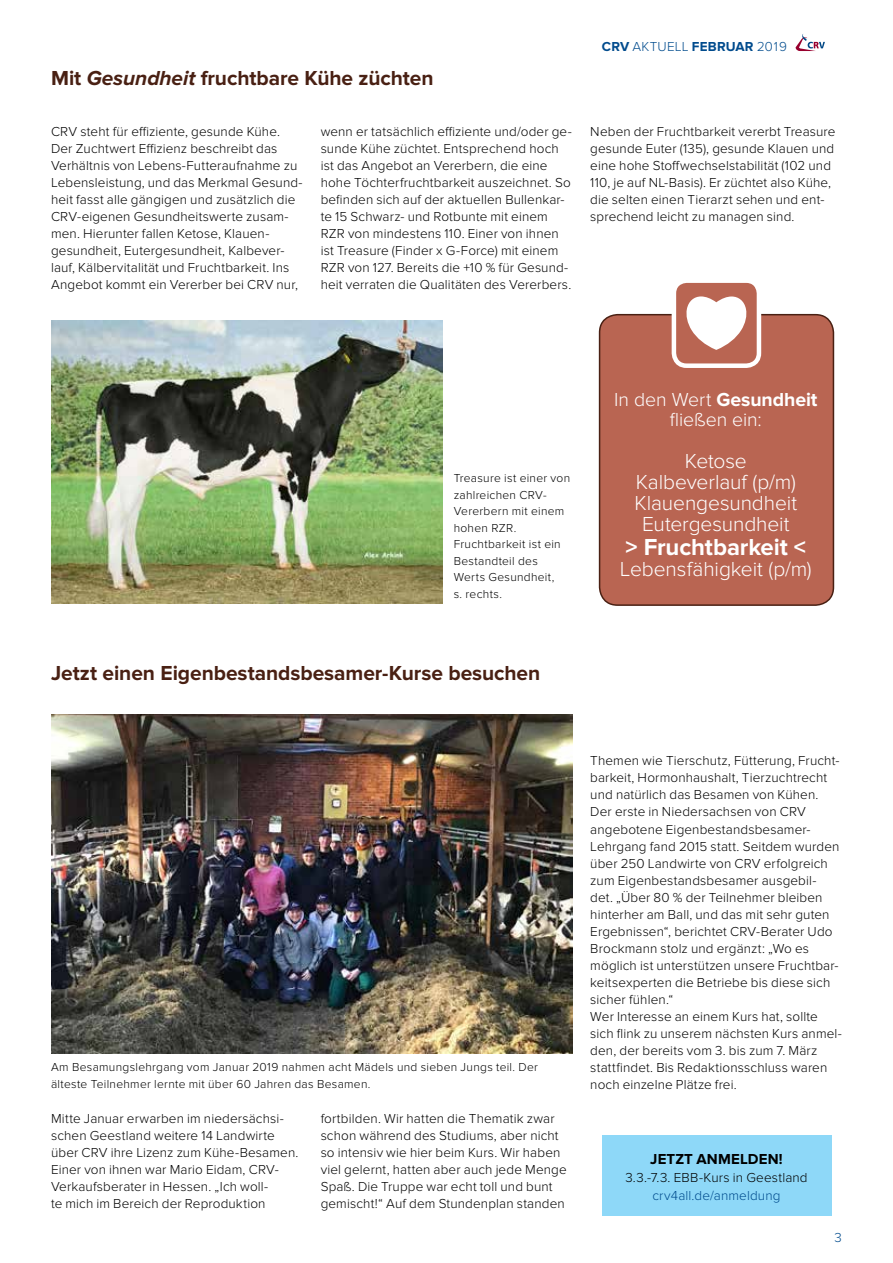
<style>
.page{position:relative;width:893px;height:1263px;background:#fff}
.page>*{position:absolute;margin:0;border:0;box-sizing:border-box;transform-origin:0 0}
.t1{font:700 24px "Proxima Nova";letter-spacing:-.005em;color:#fff}
.t2{font:700 21px "Proxima Nova";letter-spacing:-.005em;color:#492013}
.t3{font:300 21px/21px "Proxima Nova";letter-spacing:-.005em;color:#fff;text-align:center}
.t4{font:300 19.5px/19.5px "Proxima Nova";letter-spacing:-.005em;color:#fff;text-align:center}
.t5{font:700 15px "Proxima Nova";letter-spacing:.01em;color:#000}
.t6{font:300 13.5px/17px "Proxima Nova";letter-spacing:.01em;color:#000}
.t7{font:300 13.5px "Proxima Nova";letter-spacing:.01em;color:#004b8d}
.t8{font:300 12px/16.5px "Proxima Nova";letter-spacing:.025em;color:#000}
.s1{font-style:italic}
.s2{font-weight:700}
</style>
<div class="page">
<svg style="left:795px;top:34px;width:30px;height:17px"></svg>
<img style="left:51px;top:321px;width:391px;height:282px">
<div style="left:600px;top:315px;width:233px;height:290px;background:#b96552;border-radius:18px"></div>
<div style="left:599px;top:314px;width:235px;height:292px;border:2px solid #492013;border-radius:18px"></div>
<svg style="left:677px;top:283px;width:79px;height:80px"></svg>
<div style="left:672px;top:278px;width:89px;height:90px;border:4px solid #fff;border-radius:13px"></div>
<img style="left:51px;top:714px;width:521px;height:339px">
<div style="left:602px;top:1135px;width:229px;height:81px;background:#8ed8f8"></div>
<h2 class="t2" style="left:51px;top:66px;width:384px">Mit <span class="s1">Gesundheit</span> fruchtbare Kühe züchten</h2>
<p class="t7" style="left:602px;top:39px;width:187px"><span class="s2">CRV</span> AKTUELL <span class="s2">FEBRUAR</span> 2019</p>
<p class="t6" style="left:51px;top:123px;width:253px">CRV steht für effiziente, gesunde Kühe.<br>Der Zuchtwert Effizienz beschreibt das Verhältnis von Lebens-Futteraufnahme zu Lebensleistung, und das Merkmal Gesund&shy;heit fasst alle gängigen und zusätzlich die CRV-eigenen Gesundheitswerte zusam&shy;men. Hierunter fallen Ketose, Klauen&shy;gesundheit, Eutergesundheit, Kalbever&shy;lauf, Kälbervitalität und Fruchtbarkeit. Ins Angebot kommt ein Vererber bei CRV nur,</p>
<p class="t6" style="left:321px;top:123px;width:253px">wenn er tatsächlich effiziente und/oder ge&shy;sunde Kühe züchtet. Entsprechend hoch ist das Angebot an Vererbern, die eine hohe Töchterfruchtbarkeit auszeichnet. So befinden sich auf der aktuellen Bullenkar&shy;te 15 Schwarz- und Rotbunte mit einem RZR von mindestens 110. Einer von ihnen ist Treasure (Finder x G-Force) mit einem RZR von 127. Bereits die +10 % für Gesund&shy;heit verraten die Qualitäten des Vererbers.</p>
<p class="t6" style="left:590px;top:123px;width:247px">Neben der Fruchtbarkeit vererbt Treasure gesunde Euter (135), gesunde Klauen und eine hohe Stoffwechselstabilität (102 und 110, je auf NL-Basis). Er züchtet also Kühe, die selten einen Tierarzt sehen und ent&shy;sprechend leicht zu managen sind.</p>
<p class="t8" style="left:454px;top:470px;width:118px">Treasure ist einer von zahlreichen CRV-<br>Vererbern mit einem hohen RZR.<br>Fruchtbarkeit ist ein<br>Bestandteil des<br>Werts Gesundheit,<br>s. rechts.</p>
<h2 class="t2" style="left:51px;top:661px;width:491px">Jetzt einen Eigenbestandsbesamer-Kurse besuchen</h2>
<h3 class="t4" style="left:614px;top:390px;width:205px">In den Wert <span class="s2">Gesundheit </span>fließen ein:</h3>
<h2 class="t3" style="left:634px;top:451px;width:164px">Ketose<br>Kalbeverlauf (p/m)<br>Klauengesundheit<br>Eutergesundheit</h2>
<h1 class="t1" style="left:626px;top:533px;width:182px">&gt; Fruchtbarkeit &lt;</h1>
<h2 class="t3" style="left:620px;top:559px;width:193px">Lebensfähigkeit (p/m)</h2>
<p class="t8" style="left:51px;top:1059px;width:488px">Am Besamungslehrgang vom Januar 2019 nahmen acht Mädels und sieben Jungs teil. Der älteste Teilnehmer lernte mit über 60 Jahren das Besamen.</p>
<p class="t6" style="left:51px;top:1110px;width:249px">Mitte Januar erwarben im niedersächsi&shy;schen Geestland weitere 14 Landwirte über CRV ihre Lizenz zum Kühe-Besamen.<br>Einer von ihnen war Mario Eidam, CRV-Verkaufsberater in Hessen. „Ich woll-<br>te mich im Bereich der Reproduktion</p>
<p class="t6" style="left:321px;top:1110px;width:248px">fortbilden. Wir hatten die Thematik zwar schon während des Studiums, aber nicht so intensiv wie hier beim Kurs. Wir haben viel gelernt, hatten aber auch jede Menge Spaß. Die Truppe war echt toll und bunt gemischt!“ Auf dem Stundenplan standen</p>
<p class="t6" style="left:590px;top:753px;width:253px">Themen wie Tierschutz, Fütterung, Frucht&shy;barkeit, Hormonhaushalt, Tierzuchtrecht und natürlich das Besamen von Kühen.<br>Der erste in Niedersachsen von CRV angebotene Eigenbestandsbesamer-Lehrgang fand 2015 statt. Seitdem wurden über 250 Landwirte von CRV erfolgreich zum Eigenbestandsbesamer ausgebil&shy;det. „Über 80 % der Teilnehmer bleiben hinterher am Ball, und das mit sehr guten Ergebnissen“, berichtet CRV-Berater Udo Brockmann stolz und ergänzt: „Wo es möglich ist unterstützen unsere Fruchtbar&shy;keitsexperten die Betriebe bis diese sich sicher fühlen.“<br>Wer Interesse an einem Kurs hat, sollte sich flink zu unserem nächsten Kurs anmel&shy;den, der bereits vom 3. bis zum 7. März stattfindet. Bis Redaktionsschluss waren noch einzelne Plätze frei.</p>
<p class="t5" style="left:650px;top:1150px;width:134px">JETZT ANMELDEN!</p>
<p class="t6" style="left:625px;top:1169px;width:184px">3.3.-7.3. EBB-Kurs in Geestland</p>
<p class="t7" style="left:652px;top:1187px;width:129px">crv4all.de/anmeldung</p>
<p class="t7" style="left:835px;top:1229px;width:9px">3</p>
</div>
